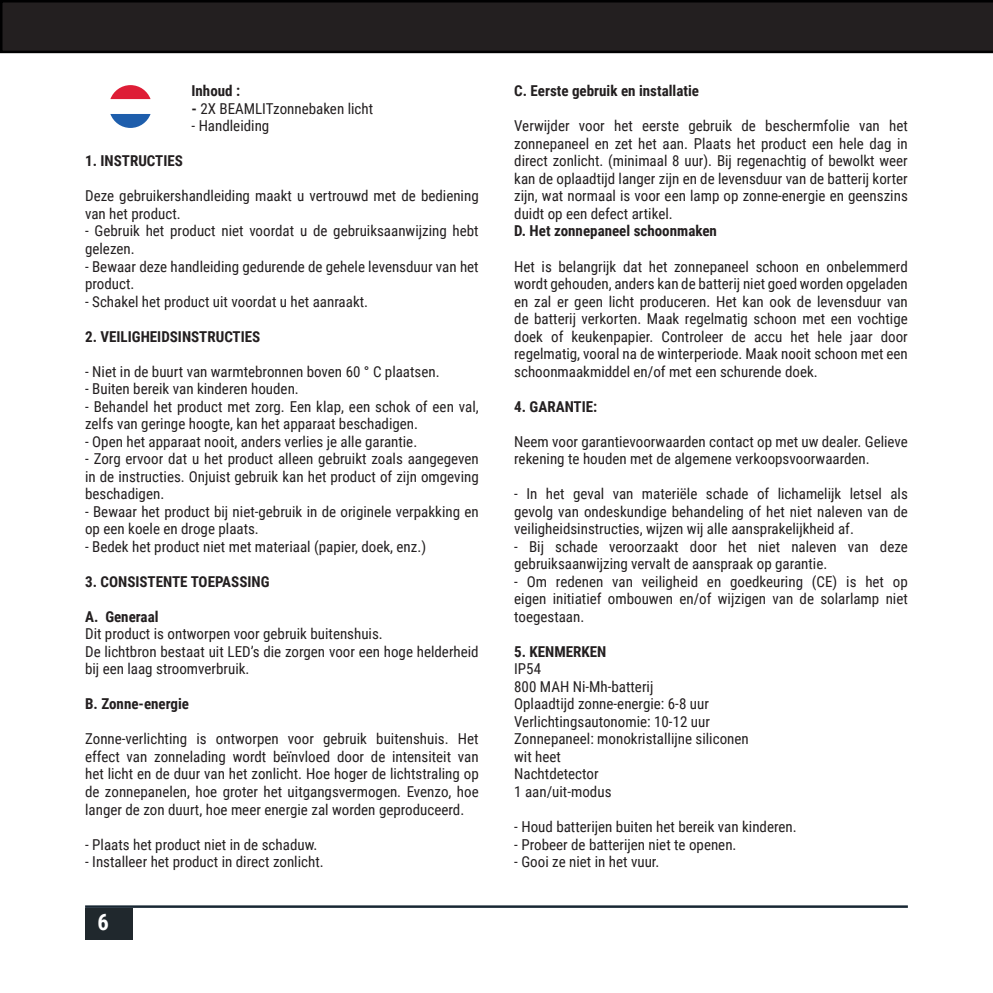
<style>
.page{position:relative;width:993px;height:993px;background:#fff}
.page>*{position:absolute;margin:0;border:0;box-sizing:border-box;transform-origin:0 0}
.t1{font:700 22.5px "Roboto Condensed";color:#fff}
.t2{font:15px/17.5px "Roboto Condensed";color:#231f20}
.t3{font:700 15px "Roboto Condensed";color:#231f20}
.s1{font-weight:700}
</style>
<div class="page">
<div style="left:85px;top:907px;width:48px;height:32px;background:#20282d"></div>
<hr style="left:85px;top:905px;width:822px;height:2px;background:#182733">
<svg style="left:110px;top:85px;width:40px;height:14px"></svg>
<svg style="left:110px;top:114px;width:40px;height:14px"></svg>
<svg style="left:0;top:0;width:992px;height:53px;background:#1f1c1d"></svg>
<p class="t3" style="left:191px;top:80px;width:50px">Inhoud :</p>
<p class="t2" style="left:191px;top:99px;width:183px"><span class="s1">-</span> 2X BEAMLITzonnebaken licht</p>
<p class="t2" style="left:191px;top:117px;width:79px">- Handleiding</p>
<p class="t3" style="left:85px;top:150px;width:99px">1. INSTRUCTIES</p>
<p class="t2" style="left:85px;top:187px;width:395px">Deze gebruikershandleiding maakt u vertrouwd met de bediening van het product.</p>
<p class="t2" style="left:85px;top:222px;width:395px">- Gebruik het product niet voordat u de gebruiksaanwijzing hebt gelezen.</p>
<p class="t2" style="left:85px;top:257px;width:395px">- Bewaar deze handleiding gedurende de gehele levensduur van het product.</p>
<p class="t2" style="left:85px;top:292px;width:284px">- Schakel het product uit voordat u het aanraakt.</p>
<p class="t3" style="left:85px;top:325px;width:177px">2. VEILIGHEIDSINSTRUCTIES</p>
<p class="t2" style="left:85px;top:362px;width:356px">- Niet in de buurt van warmtebronnen boven 60 ° C plaatsen.</p>
<p class="t2" style="left:85px;top:379px;width:215px">- Buiten bereik van kinderen houden.</p>
<p class="t2" style="left:85px;top:397px;width:395px">- Behandel het product met zorg. Een klap, een schok of een val, zelfs van geringe hoogte, kan het apparaat beschadigen.</p>
<p class="t2" style="left:85px;top:432px;width:333px">- Open het apparaat nooit, anders verlies je alle garantie.</p>
<p class="t2" style="left:85px;top:449px;width:395px;text-align:justify">- Zorg ervoor dat u het product alleen gebruikt zoals aangegeven in de instructies. Onjuist gebruik kan het product of zijn omgeving beschadigen.</p>
<p class="t2" style="left:85px;top:502px;width:395px">- Bewaar het product bij niet-gebruik in de originele verpakking en op een koele en droge plaats.</p>
<p class="t2" style="left:85px;top:537px;width:342px">- Bedek het product niet met materiaal (papier, doek, enz.)</p>
<p class="t3" style="left:85px;top:570px;width:186px">3. CONSISTENTE TOEPASSING</p>
<p class="t3" style="left:85px;top:605px;width:75px">A. Generaal</p>
<p class="t2" style="left:85px;top:624px;width:299px">Dit product is ontworpen voor gebruik buitenshuis.</p>
<p class="t2" style="left:85px;top:642px;width:395px">De lichtbron bestaat uit LED’s die zorgen voor een hoge helderheid bij een laag stroomverbruik.</p>
<p class="t3" style="left:85px;top:693px;width:105px">B. Zonne-energie</p>
<p class="t2" style="left:85px;top:729px;width:395px;text-align:justify">Zonne-verlichting is ontworpen voor gebruik buitenshuis. Het effect van zonnelading wordt beïnvloed door de intensiteit van het licht en de duur van het zonlicht. Hoe hoger de lichtstraling op de zonnepanelen, hoe groter het uitgangsvermogen. Evenzo, hoe langer de zon duurt, hoe meer energie zal worden geproduceerd.</p>
<p class="t2" style="left:85px;top:834px;width:234px">- Plaats het product niet in de schaduw.</p>
<p class="t2" style="left:85px;top:852px;width:240px">- Installeer het product in direct zonlicht.</p>
<h1 class="t1" style="left:97px;top:906px;width:13px">6</h1>
<p class="t3" style="left:514px;top:80px;width:186px">C. Eerste gebruik en installatie</p>
<p class="t2" style="left:514px;top:117px;width:395px;text-align:justify">Verwijder voor het eerste gebruik de beschermfolie van het zonnepaneel en zet het aan. Plaats het product een hele dag in direct zonlicht. (minimaal 8 uur). Bij regenachtig of bewolkt weer kan de oplaadtijd langer zijn en de levensduur van de batterij korter zijn, wat normaal is voor een lamp op zonne-energie en geenszins duidt op een defect artikel.</p>
<p class="t3" style="left:514px;top:220px;width:204px">D. Het zonnepaneel schoonmaken</p>
<p class="t2" style="left:514px;top:257px;width:395px;text-align:justify">Het is belangrijk dat het zonnepaneel schoon en onbelemmerd wordt gehouden, anders kan de batterij niet goed worden opgeladen en zal er geen licht produceren. Het kan ook de levensduur van de batterij verkorten. Maak regelmatig schoon met een vochtige doek of keukenpapier. Controleer de accu het hele jaar door regelmatig, vooral na de winterperiode. Maak nooit schoon met een schoonmaakmiddel en/of met een schurende doek.</p>
<p class="t3" style="left:514px;top:395px;width:85px">4. GARANTIE:</p>
<p class="t2" style="left:514px;top:432px;width:395px">Neem voor garantievoorwaarden contact op met uw dealer. Gelieve rekening te houden met de algemene verkoopsvoorwaarden.</p>
<p class="t2" style="left:514px;top:484px;width:395px;text-align:justify">- In het geval van materiële schade of lichamelijk letsel als gevolg van ondeskundige behandeling of het niet naleven van de veiligheidsinstructies, wijzen wij alle aansprakelijkheid af.</p>
<p class="t2" style="left:514px;top:537px;width:395px">- Bij schade veroorzaakt door het niet naleven van deze gebruiksaanwijzing vervalt de aanspraak op garantie.</p>
<p class="t2" style="left:514px;top:572px;width:395px;text-align:justify">- Om redenen van veiligheid en goedkeuring (CE) is het op eigen initiatief ombouwen en/of wijzigen van de solarlamp niet toegestaan.</p>
<p class="t3" style="left:514px;top:640px;width:94px">5. KENMERKEN</p>
<p class="t2" style="left:514px;top:659px;width:28px">IP54</p>
<p class="t2" style="left:514px;top:677px;width:141px">800 MAH Ni-Mh-batterij</p>
<p class="t2" style="left:514px;top:694px;width:196px">Oplaadtijd zonne-energie: 6-8 uur</p>
<p class="t2" style="left:514px;top:712px;width:197px">Verlichtingsautonomie: 10-12 uur</p>
<p class="t2" style="left:514px;top:729px;width:236px">Zonnepaneel: monokristallijne siliconen</p>
<p class="t2" style="left:514px;top:747px;width:48px">wit heet</p>
<p class="t2" style="left:514px;top:764px;width:86px">Nachtdetector</p>
<p class="t2" style="left:514px;top:782px;width:99px">1 aan/uit-modus</p>
<p class="t2" style="left:514px;top:817px;width:284px">- Houd batterijen buiten het bereik van kinderen.</p>
<p class="t2" style="left:514px;top:834px;width:224px">- Probeer de batterijen niet te openen.</p>
<p class="t2" style="left:514px;top:852px;width:147px">- Gooi ze niet in het vuur.</p>
</div>
